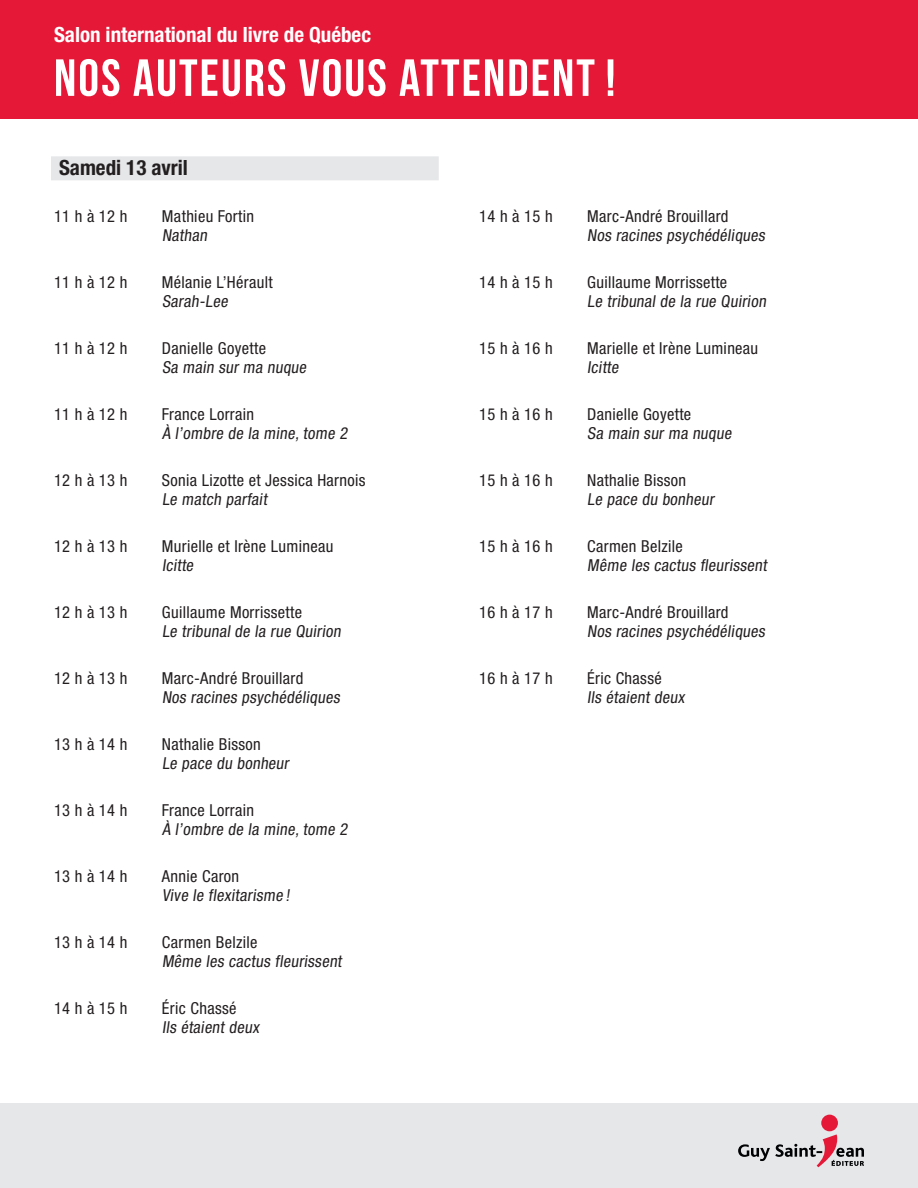
<style>
.page{position:relative;width:918px;height:1188px;background:#fff}
.page>*{position:absolute;margin:0;border:0;box-sizing:border-box;transform-origin:0 0}
.t1{font:52.2px "Bebas Neue";letter-spacing:.04em;color:#fff}
.t2{font:700 condensed 21px "Helvetica Neue LT Std";color:#fff}
.t3{font:700 condensed 21px "Helvetica Neue LT Std";color:#231f20}
.t4{font:condensed 16.5px/19.5px "Helvetica Neue LT Std";letter-spacing:.02em;color:#231f20}
</style>
<div class="page">
<div style="left:0;top:1103px;width:918px;height:85px;background:#e6e7e9"></div>
<div style="left:0;top:0;width:918px;height:119px;background:#e51837"></div>
<div style="left:51px;top:156px;width:388px;height:24px;background:#e6e7e9"></div>
<div style="left:821px;top:1115px;width:17px;height:16px;background:#e51837;border-radius:50%"></div>
<svg style="left:738px;top:1134px;width:126px;height:33px"></svg>
<p class="t2" style="left:54px;top:22px;width:319px">Salon international du livre de Québec</p>
<h1 class="t1" style="left:54px;top:49px;width:563px">NOS AUTEURS VOUS ATTENDENT !</h1>
<p class="t3" style="left:59px;top:155px;width:130px">Samedi 13 avril</p>
<p class="t4" style="left:54px;top:206px;width:75px">11 h à 12 h</p>
<p class="t4" style="left:162px;top:206px;width:94px">Mathieu Fortin<br>Nathan</p>
<p class="t4" style="left:54px;top:272px;width:75px">11 h à 12 h</p>
<p class="t4" style="left:162px;top:272px;width:112px">Mélanie L’Hérault<br>Sarah-Lee</p>
<p class="t4" style="left:54px;top:338px;width:75px">11 h à 12 h</p>
<p class="t4" style="left:162px;top:338px;width:148px">Danielle Goyette<br>Sa main sur ma nuque</p>
<p class="t4" style="left:54px;top:404px;width:75px">11 h à 12 h</p>
<p class="t4" style="left:162px;top:404px;width:190px">France Lorrain<br>À l’ombre de la mine, tome 2</p>
<p class="t4" style="left:54px;top:470px;width:75px">12 h à 13 h</p>
<p class="t4" style="left:162px;top:470px;width:205px">Sonia Lizotte et Jessica Harnois<br>Le match parfait</p>
<p class="t4" style="left:54px;top:536px;width:75px">12 h à 13 h</p>
<p class="t4" style="left:162px;top:536px;width:173px">Murielle et Irène Lumineau<br>Icitte</p>
<p class="t4" style="left:54px;top:602px;width:75px">12 h à 13 h</p>
<p class="t4" style="left:162px;top:602px;width:183px">Guillaume Morrissette<br>Le tribunal de la rue Quirion</p>
<p class="t4" style="left:54px;top:668px;width:75px">12 h à 13 h</p>
<p class="t4" style="left:162px;top:668px;width:182px">Marc-André Brouillard<br>Nos racines psychédéliques</p>
<p class="t4" style="left:54px;top:734px;width:75px">13 h à 14 h</p>
<p class="t4" style="left:162px;top:734px;width:131px">Nathalie Bisson<br>Le pace du bonheur</p>
<p class="t4" style="left:54px;top:800px;width:75px">13 h à 14 h</p>
<p class="t4" style="left:162px;top:800px;width:190px">France Lorrain<br>À l’ombre de la mine, tome 2</p>
<p class="t4" style="left:54px;top:866px;width:75px">13 h à 14 h</p>
<p class="t4" style="left:162px;top:866px;width:132px">Annie Caron<br>Vive le flexitarisme !</p>
<p class="t4" style="left:54px;top:932px;width:75px">13 h à 14 h</p>
<p class="t4" style="left:162px;top:932px;width:184px">Carmen Belzile<br>Même les cactus fleurissent</p>
<p class="t4" style="left:54px;top:998px;width:75px">14 h à 15 h</p>
<p class="t4" style="left:162px;top:998px;width:101px">Éric Chassé<br>Ils étaient deux</p>
<p class="t4" style="left:479px;top:206px;width:75px">14 h à 15 h</p>
<p class="t4" style="left:587px;top:206px;width:182px">Marc-André Brouillard<br>Nos racines psychédéliques</p>
<p class="t4" style="left:479px;top:272px;width:75px">14 h à 15 h</p>
<p class="t4" style="left:587px;top:272px;width:183px">Guillaume Morrissette<br>Le tribunal de la rue Quirion</p>
<p class="t4" style="left:479px;top:338px;width:75px">15 h à 16 h</p>
<p class="t4" style="left:587px;top:338px;width:173px">Marielle et Irène Lumineau<br>Icitte</p>
<p class="t4" style="left:479px;top:404px;width:75px">15 h à 16 h</p>
<p class="t4" style="left:587px;top:404px;width:148px">Danielle Goyette<br>Sa main sur ma nuque</p>
<p class="t4" style="left:479px;top:470px;width:75px">15 h à 16 h</p>
<p class="t4" style="left:587px;top:470px;width:131px">Nathalie Bisson<br>Le pace du bonheur</p>
<p class="t4" style="left:479px;top:536px;width:75px">15 h à 16 h</p>
<p class="t4" style="left:587px;top:536px;width:184px">Carmen Belzile<br>Même les cactus fleurissent</p>
<p class="t4" style="left:479px;top:602px;width:75px">16 h à 17 h</p>
<p class="t4" style="left:587px;top:602px;width:182px">Marc-André Brouillard<br>Nos racines psychédéliques</p>
<p class="t4" style="left:479px;top:668px;width:75px">16 h à 17 h</p>
<p class="t4" style="left:587px;top:668px;width:101px">Éric Chassé<br>Ils étaient deux</p>
</div>
